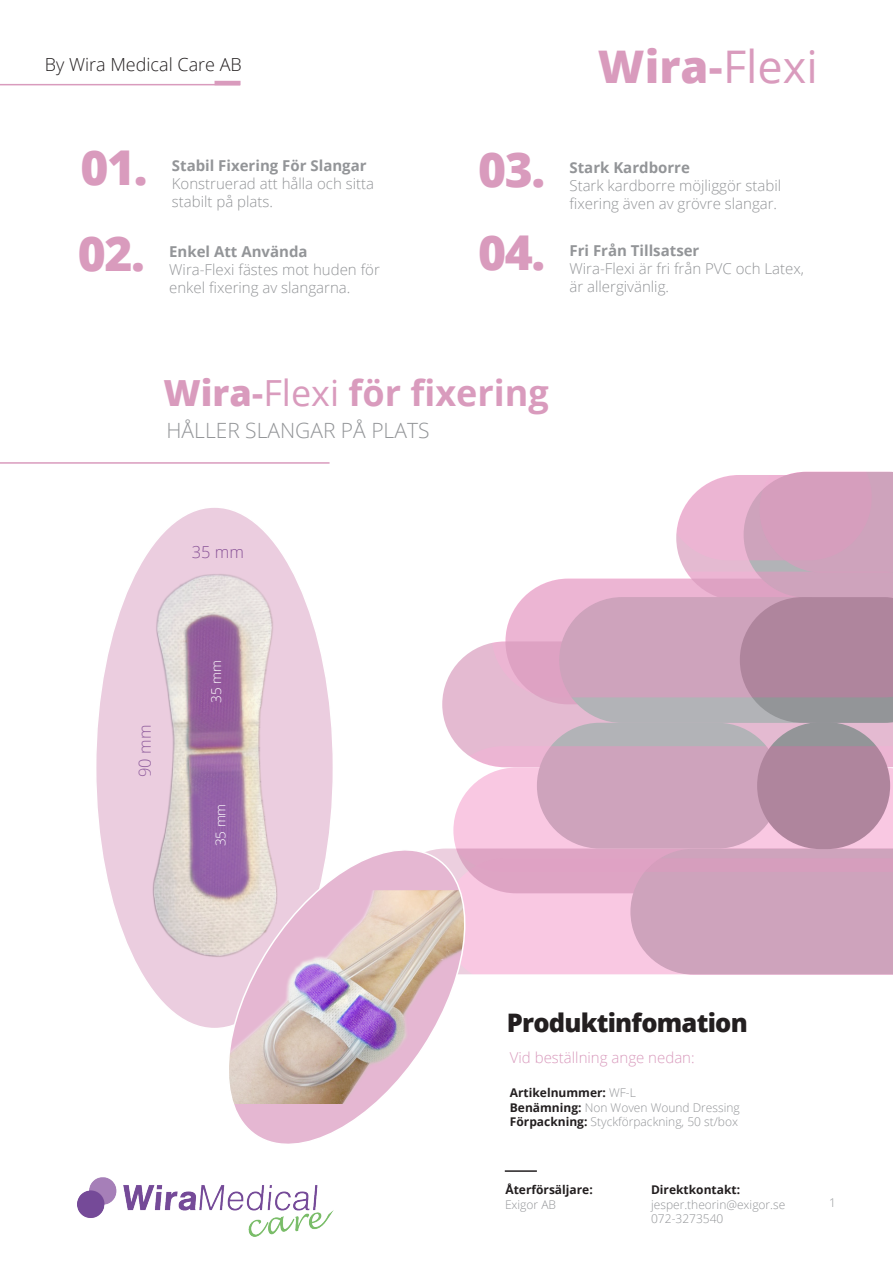
<style>
.page{position:relative;width:893px;height:1263px;background:#fff}
.page>*{position:absolute;margin:0;border:0;box-sizing:border-box;transform-origin:0 0}
.Subheading_-_Left_Aligned{font:800 48px "Open Sans";letter-spacing:-.03em;color:#d99bbd}
.Body_-_Left_Aligned{font:45px "Open Sans";color:#d99bbd}
.Body_-_Left_Aligned-2{font:700 36px "Open Sans";color:#d99bbd}
.Subheading_-_Left_Aligned-2{font:800 25.5px "Open Sans";letter-spacing:-.03em;color:#231f20}
.Body_-_Left_Aligned-3{font:300 21px "Open Sans";color:#939598}
.Body_-_Right_Aligned{font:300 18px "Open Sans";color:#231f20}
.Body_-_Left_Aligned-4{font:300 16.5px "Open Sans";color:#8b5599}
.Body_-_Left_Aligned-5{font:300 16.5px "Open Sans";color:#92609f}
.Body_-_Left_Aligned-6{font:300 15px/18px "Open Sans";color:#939598}
.Body_-_Left_Aligned-7{font:700 15px "Open Sans";color:#939598}
.Body_-_Left_Aligned-8{font:300 15px "Open Sans";color:#d99bbd}
.Body_-_Left_Aligned-9{font:300 13.5px "Open Sans";color:#fff}
.Body_-_Left_Aligned-10{font:300 12px "Open Sans";color:#939598}
.Body_-_Left_Aligned-11{font:700 12px "Open Sans";color:#231f20}
.s1{font-weight:800}
.s2{font-weight:700}
.s3{font-weight:400}
.s4{font-weight:300;color:#939598}
.s5{font-weight:700;color:#231f20}
</style>
<div class="page">
<img style="left:77px;top:1177px;width:256px;height:59px">
<svg style="left:442px;top:643px;width:451px;height:103px;background:#e6c0d5"></svg>
<div style="left:676px;top:475px;width:178px;height:126px;background:#e4bad1;border-radius:63px"></div>
<div style="left:559px;top:597px;width:295px;height:126px;background:#b2b3b7;border-radius:63px"></div>
<div style="left:537px;top:723px;width:243px;height:125px;background:#b2b3b7;border-radius:63px"></div>
<div style="left:757px;top:722px;width:133px;height:127px;background:#939598;border-radius:63px"></div>
<hr style="left:0;top:84px;width:240px;height:1px;background:#d99bbd">
<hr style="left:0;top:462px;width:330px;height:2px;background:#d99bbd">
<hr style="left:215px;top:81px;width:26px;height:4px;background:#d99bbd">
<hr style="left:505px;top:1170px;width:32px;height:2px;background:#231f20">
<svg style="left:740px;top:471px;width:153px;height:252px;background:#b4a0ae"></svg>
<svg style="left:665px;top:434px;width:207px;height:126px"></svg>
<svg style="left:479px;top:872px;width:414px;height:103px;background:#dcafc8"></svg>
<svg style="left:453px;top:746px;width:440px;height:126px;background:#d1a4be"></svg>
<svg style="left:492px;top:572px;width:401px;height:125px;background:#cda2bb"></svg>
<div style="left:96px;top:507px;width:237px;height:521px;background:#ebcddf;border-radius:50%"></div>
<img style="left:98px;top:548px;width:233px;height:434px">
<svg style="left:214px;top:829px;width:265px;height:315px"></svg>
<p class="Body_-_Right_Aligned" style="left:45px;top:52px;width:198px">By Wira Medical Care AB</p>
<p class="Body_-_Left_Aligned" style="left:598px;top:36px;width:221px"><span class="s1">Wira</span><span class="s2">-</span>Flexi</p>
<p class="Subheading_-_Left_Aligned" style="left:81px;top:131px;width:69px">01.</p>
<p class="Body_-_Left_Aligned-7" style="left:172px;top:155px;width:196px">Stabil Fixering För Slangar</p>
<p class="Body_-_Left_Aligned-6" style="left:172px;top:174px;width:204px">Konstruerad att hålla och sitta stabilt på plats.</p>
<p class="Subheading_-_Left_Aligned" style="left:478px;top:133px;width:69px">03.</p>
<p class="Body_-_Left_Aligned-7" style="left:569px;top:157px;width:122px">Stark Kardborre</p>
<p class="Body_-_Left_Aligned-6" style="left:569px;top:176px;width:213px">Stark kardborre möjliggör stabil fixering även av grövre slangar.</p>
<p class="Subheading_-_Left_Aligned" style="left:78px;top:217px;width:69px">02.</p>
<p class="Body_-_Left_Aligned-7" style="left:169px;top:241px;width:140px">Enkel Att Använda</p>
<p class="Body_-_Left_Aligned-6" style="left:169px;top:260px;width:212px">Wira-Flexi fästes mot huden för enkel fixering av slangarna.</p>
<p class="Subheading_-_Left_Aligned" style="left:478px;top:216px;width:69px">04.</p>
<p class="Body_-_Left_Aligned-7" style="left:569px;top:240px;width:131px">Fri Från Tillsatser</p>
<p class="Body_-_Left_Aligned-6" style="left:569px;top:259px;width:236px">Wira-Flexi är fri från PVC och Latex,</p>
<p class="Body_-_Left_Aligned-6" style="left:569px;top:277px;width:101px">är allergivänlig.</p>
<p class="Body_-_Left_Aligned-2" style="left:163px;top:368px;width:387px"><span class="s1">Wira</span>-<span class="s3">Flexi</span> för fixering</p>
<p class="Body_-_Left_Aligned-3" style="left:167px;top:416px;width:264px">HÅLLER SLANGAR PÅ PLATS</p>
<p class="Body_-_Left_Aligned-5" style="left:134px;top:777px;width:54px;rotate:-90deg">90 mm</p>
<p class="Body_-_Left_Aligned-4" style="left:192px;top:541px;width:54px">35 mm</p>
<p class="Body_-_Left_Aligned-9" style="left:207px;top:703px;width:44px;rotate:-90deg">35 mm</p>
<p class="Body_-_Left_Aligned-9" style="left:211px;top:846px;width:44px;rotate:-90deg">35 mm</p>
<p class="Subheading_-_Left_Aligned-2" style="left:507px;top:1003px;width:242px">Produktinfomation</p>
<p class="Body_-_Left_Aligned-8" style="left:510px;top:1047px;width:186px">Vid beställning ange nedan:</p>
<p class="Body_-_Left_Aligned-11" style="left:510px;top:1085px;width:127px">Artikelnummer: <span class="s4">WF-L</span></p>
<p class="Body_-_Left_Aligned-10" style="left:510px;top:1099px;width:231px"><span class="s5">Benämning:</span> Non Woven Wound Dressing</p>
<p class="Body_-_Left_Aligned-10" style="left:510px;top:1114px;width:230px"><span class="s5">Förpackning:</span> Styckförpackning, 50 st/box</p>
<p class="Body_-_Left_Aligned-11" style="left:505px;top:1181px;width:89px">Återförsäljare:</p>
<p class="Body_-_Left_Aligned-10" style="left:505px;top:1196px;width:53px">Exigor AB</p>
<p class="Body_-_Left_Aligned-11" style="left:651px;top:1181px;width:91px">Direktkontakt:</p>
<p class="Body_-_Left_Aligned-10" style="left:651px;top:1196px;width:136px">jesper.theorin@exigor.se</p>
<p class="Body_-_Left_Aligned-10" style="left:651px;top:1210px;width:74px">072-3273540</p>
<p class="Body_-_Left_Aligned-10" style="left:829px;top:1194px;width:8px">1</p>
</div>
